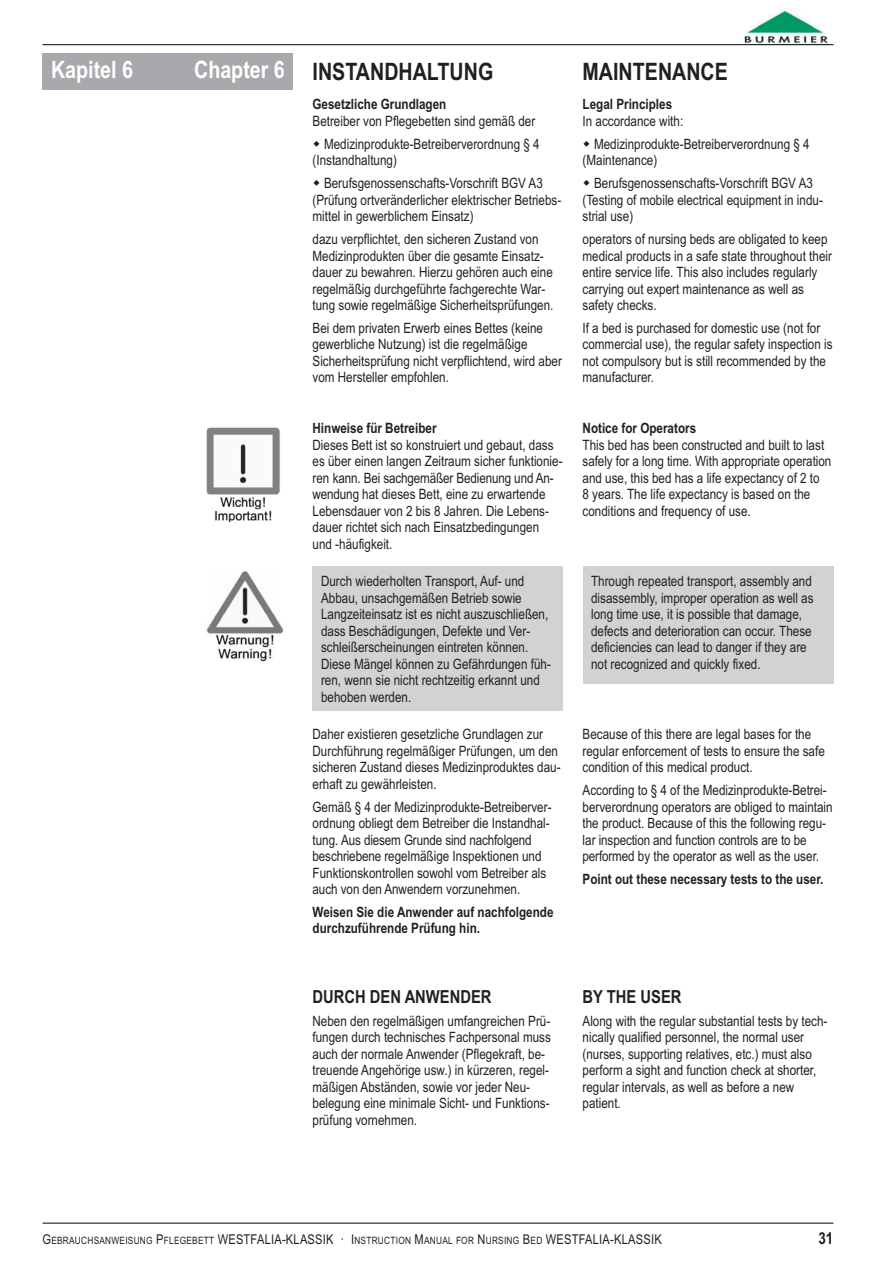
<style>
.page{position:relative;width:893px;height:1263px;background:#fff}
.page>*{position:absolute;margin:0;border:0;box-sizing:border-box;transform-origin:0 0}
.t1{font:700 24px "Arial Narrow";color:#231f20}
.t2{font:700 24px "Arial Narrow";color:#fff}
.t3{font:700 18px "Arial Narrow";color:#231f20}
.t4{font:700 16.5px "Arial Narrow";color:#231f20}
.t5{font:14.25px/16.5px "Arial Narrow";color:#231f20}
.t6{font:700 14.25px/16.5px "Arial Narrow";color:#231f20}
.t7{font:10.2px "Arial Narrow";letter-spacing:.025em;color:#231f20}
.s1{font-size:13.5px}
</style>
<div class="page">
<img style="left:744px;top:8px;width:86px;height:36px">
<hr style="left:43px;top:1222px;width:790px;height:2px;background:#231f20">
<hr style="left:43px;top:44px;width:790px;height:1px;background:#231f20">
<div style="left:43px;top:54px;width:250px;height:36px;background:#a8a9ad"></div>
<img style="left:206px;top:427px;width:74px;height:95px">
<div style="left:313px;top:567px;width:250px;height:144px;background:#d1d2d4"></div>
<div style="left:583px;top:567px;width:250px;height:117px;background:#d1d2d4"></div>
<img style="left:206px;top:571px;width:78px;height:91px">
<h1 class="t2" style="left:51px;top:61px;width:84px">Kapitel 6</h1>
<h1 class="t2" style="left:194px;top:61px;width:92px">Chapter 6</h1>
<h1 class="t1" style="left:313px;top:63px;width:182px">INSTANDHALTUNG</h1>
<p class="t6" style="left:313px;top:98px;width:135px">Gesetzliche Grundlagen</p>
<p class="t5" style="left:324px;top:111px;width:217px;line-height:23px;text-indent:-11px">Betreiber von Pflegebetten sind gemäß der<br>Medizinprodukte-Betreiberverordnung § 4</p>
<p class="t5" style="left:324px;top:150px;width:220px;line-height:23px;text-indent:-11px">(Instandhaltung)<br>Berufsgenossenschafts-Vorschrift BGV A3</p>
<p class="t5" style="left:313px;top:193px;width:250px">(Prüfung ortveränderlicher elektrischer Betriebs - mittel in gewerblichem Einsatz)</p>
<p class="t5" style="left:313px;top:232px;width:242px">dazu verpflichtet, den sicheren Zustand von Medizinprodukten über die gesamte Einsatz&shy;dauer zu bewahren. Hierzu gehören auch eine regelmäßig durchgeführte fachgerechte War&shy;tung sowie regelmäßige Sicherheitsprüfungen.</p>
<p class="t5" style="left:313px;top:321px;width:251px">Bei dem privaten Erwerb eines Bettes (keine gewerbliche Nutzung) ist die regelmäßige Sicherheitsprüfung nicht verpflichtend, wird aber vom Hersteller empfohlen.</p>
<p class="t6" style="left:313px;top:421px;width:126px">Hinweise für Betreiber</p>
<p class="t5" style="left:313px;top:438px;width:252px">Dieses Bett ist so konstruiert und gebaut, dass es über einen langen Zeitraum sicher funktionie&shy;ren kann. Bei sachgemäßer Bedienung und An&shy;wendung hat dieses Bett, eine zu erwartende Lebensdauer von 2 bis 8 Jahren. Die Lebens&shy;dauer richtet sich nach Einsatzbedingungen<br>und -häufigkeit.</p>
<h1 class="t1" style="left:583px;top:63px;width:147px">MAINTENANCE</h1>
<p class="t6" style="left:583px;top:98px;width:91px">Legal Principles</p>
<p class="t5" style="left:594px;top:111px;width:217px;line-height:23px;text-indent:-11px">In accordance with:<br>Medizinprodukte-Betreiberverordnung § 4</p>
<p class="t5" style="left:594px;top:150px;width:220px;line-height:23px;text-indent:-11px">(Maintenance)<br>Berufsgenossenschafts-Vorschrift BGV A3</p>
<p class="t5" style="left:583px;top:193px;width:242px">(Testing of mobile electrical equipment in indu&shy;strial use)</p>
<p class="t5" style="left:583px;top:232px;width:251px">operators of nursing beds are obligated to keep medical products in a safe state throughout their entire service life. This also includes regularly carrying out expert maintenance as well as safety checks.</p>
<p class="t5" style="left:583px;top:321px;width:252px">If a bed is purchased for domestic use (not for commercial use), the regular safety inspection is not compulsory but is still recommended by the manufacturer.</p>
<p class="t6" style="left:583px;top:421px;width:115px">Notice for Operators</p>
<p class="t5" style="left:583px;top:438px;width:250px">This bed has been constructed and built to last safely for a long time. With appropriate operation and use, this bed has a life expectancy of 2 to<br>8 years. The life expectancy is based on the conditions and frequency of use.</p>
<p class="t5" style="left:321px;top:575px;width:231px">Durch wiederholten Transport, Auf- und Abbau, unsachgemäßen Betrieb sowie Langzeiteinsatz ist es nicht auszuschließen, dass Beschädigungen, Defekte und Ver&shy;schleißerscheinungen eintreten können.<br>Diese Mängel können zu Gefährdungen füh&shy;ren, wenn sie nicht rechtzeitig erkannt und behoben werden.</p>
<p class="t5" style="left:591px;top:575px;width:224px">Through repeated transport, assembly and disassembly, improper operation as well as long time use, it is possible that damage, defects and deterioration can occur. These deficiencies can lead to danger if they are not recognized and quickly fixed.</p>
<p class="t5" style="left:313px;top:727px;width:250px">Daher existieren gesetzliche Grundlagen zur Durchführung regelmäßiger Prüfungen, um den sicheren Zustand dieses Medizinproduktes dau&shy;erhaft zu gewährleisten.</p>
<p class="t5" style="left:313px;top:800px;width:240px">Gemäß § 4 der Medizinprodukte-Betreiberver&shy;ordnung obliegt dem Betreiber die Instandhal&shy;tung. Aus diesem Grunde sind nachfolgend beschriebene regelmäßige Inspektionen und Funktionskontrollen sowohl vom Betreiber als auch von den Anwendern vorzunehmen.</p>
<p class="t6" style="left:313px;top:905px;width:242px">Weisen Sie die Anwender auf nachfolgende durchzuführende Prüfung hin.</p>
<p class="t5" style="left:583px;top:727px;width:244px">Because of this there are legal bases for the regular enforcement of tests to ensure the safe condition of this medical product.</p>
<p class="t5" style="left:583px;top:783px;width:252px">According to § 4 of the Medizinprodukte-Betrei&shy;berverordnung operators are obliged to maintain the product. Because of this the following regu&shy;lar inspection and function controls are to be performed by the operator as well as the user.</p>
<p class="t6" style="left:583px;top:872px;width:242px">Point out these necessary tests to the user.</p>
<p class="t3" style="left:313px;top:990px;width:181px">DURCH DEN ANWENDER</p>
<p class="t5" style="left:313px;top:1014px;width:240px">Neben den regelmäßigen umfangreichen Prü&shy;fungen durch technisches Fachpersonal muss auch der normale Anwender (Pflegekraft, be&shy;treuende Angehörige usw.) in kürzeren, regel&shy;mäßigen Abständen, sowie vor jeder Neu - belegung eine minimale Sicht- und Funktions&shy;prüfung vornehmen.</p>
<p class="t3" style="left:583px;top:990px;width:100px">BY THE USER</p>
<p class="t5" style="left:583px;top:1014px;width:246px">Along with the regular substantial tests by tech&shy;nically qualified personnel, the normal user (nurses, supporting relatives, etc.) must also perform a sight and function check at shorter, regular intervals, as well as before a new patient.</p>
<p class="t7" style="left:43px;top:1237px;width:621px"><span class="s1">G</span>EBRAUCHSANWEISUNG <span class="s1">P</span>FLEGEBETT <span class="s1">WESTFALIA-KLASSIK · I</span>NSTRUCTION <span class="s1">M</span>ANUAL FOR <span class="s1">N</span>URSING <span class="s1">B</span>ED <span class="s1">WESTFALIA-KLASSIK</span></p>
<p class="t4" style="left:818px;top:1232px;width:17px">31</p>
</div>
